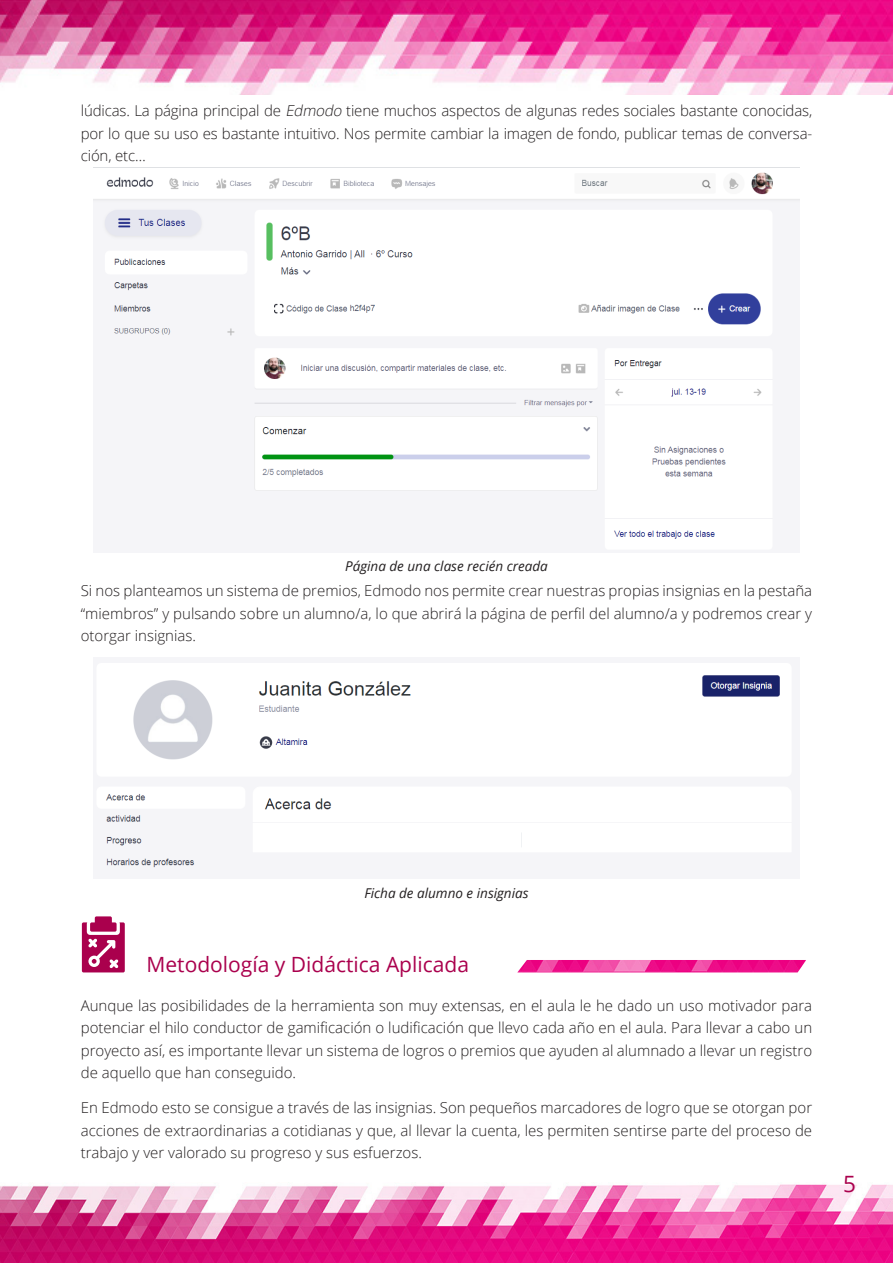
<style>
.page{position:relative;width:893px;height:1263px;background:#fff}
.page>*{position:absolute;margin:0;border:0;box-sizing:border-box;transform-origin:0 0}
.t1{font:22.5px "Open Sans";color:#aa004d}
.t2{font:21px "Open Sans";color:#aa004d}
.base{font:300 15px/22.5px "Open Sans";color:#231f20;text-align:justify}
.pie_de_imagen{font:italic 13.5px "Open Sans";color:#231f20}
.s1{font-style:italic}
</style>
<div class="page">
<img style="left:0;top:1184px;width:847px;height:79px">
<img style="left:847px;top:1184px;width:46px;height:79px">
<img style="left:0;top:0;width:893px;height:94px">
<img style="left:94px;top:172px;width:705px;height:367px">
<img style="left:106px;top:675px;width:674px;height:193px">
<svg style="left:82px;top:916px;width:43px;height:56px"></svg>
<img style="left:517px;top:960px;width:289px;height:12px">
<p class="base" style="left:81px;top:99px;width:733px">lúdicas. La página principal de <span class="s1">Edmodo</span> tiene muchos aspectos de algunas redes sociales bastante conocidas, por lo que su uso es bastante intuitivo. Nos permite cambiar la imagen de fondo, publicar temas de conversa&shy;ción, etc…</p>
<p class="pie_de_imagen" style="left:345px;top:557px;width:204px">Página de una clase recién creada</p>
<p class="base" style="left:81px;top:579px;width:733px">Si nos planteamos un sistema de premios, Edmodo nos permite crear nuestras propias insignias en la pestaña “miembros” y pulsando sobre un alumno/a, lo que abrirá la página de perfil del alumno/a y podremos crear y otorgar insignias.</p>
<p class="pie_de_imagen" style="left:364px;top:883px;width:166px">Ficha de alumno e insignias</p>
<p class="t2" style="left:147px;top:950px;width:324px">Metodología y Didáctica Aplicada</p>
<p class="base" style="left:81px;top:993px;width:733px">Aunque las posibilidades de la herramienta son muy extensas, en el aula le he dado un uso motivador para potenciar el hilo conductor de gamificación o ludificación que llevo cada año en el aula. Para llevar a cabo un proyecto así, es importante llevar un sistema de logros o premios que ayuden al alumnado a llevar un registro de aquello que han conseguido.</p>
<p class="base" style="left:81px;top:1096px;width:733px">En Edmodo esto se consigue a través de las insignias. Son pequeños marcadores de logro que se otorgan por acciones de extraordinarias a cotidianas y que, al llevar la cuenta, les permiten sentirse parte del proceso de trabajo y ver valorado su progreso y sus esfuerzos.</p>
<h1 class="t1" style="left:843px;top:1168px;width:14px">5</h1>
</div>
